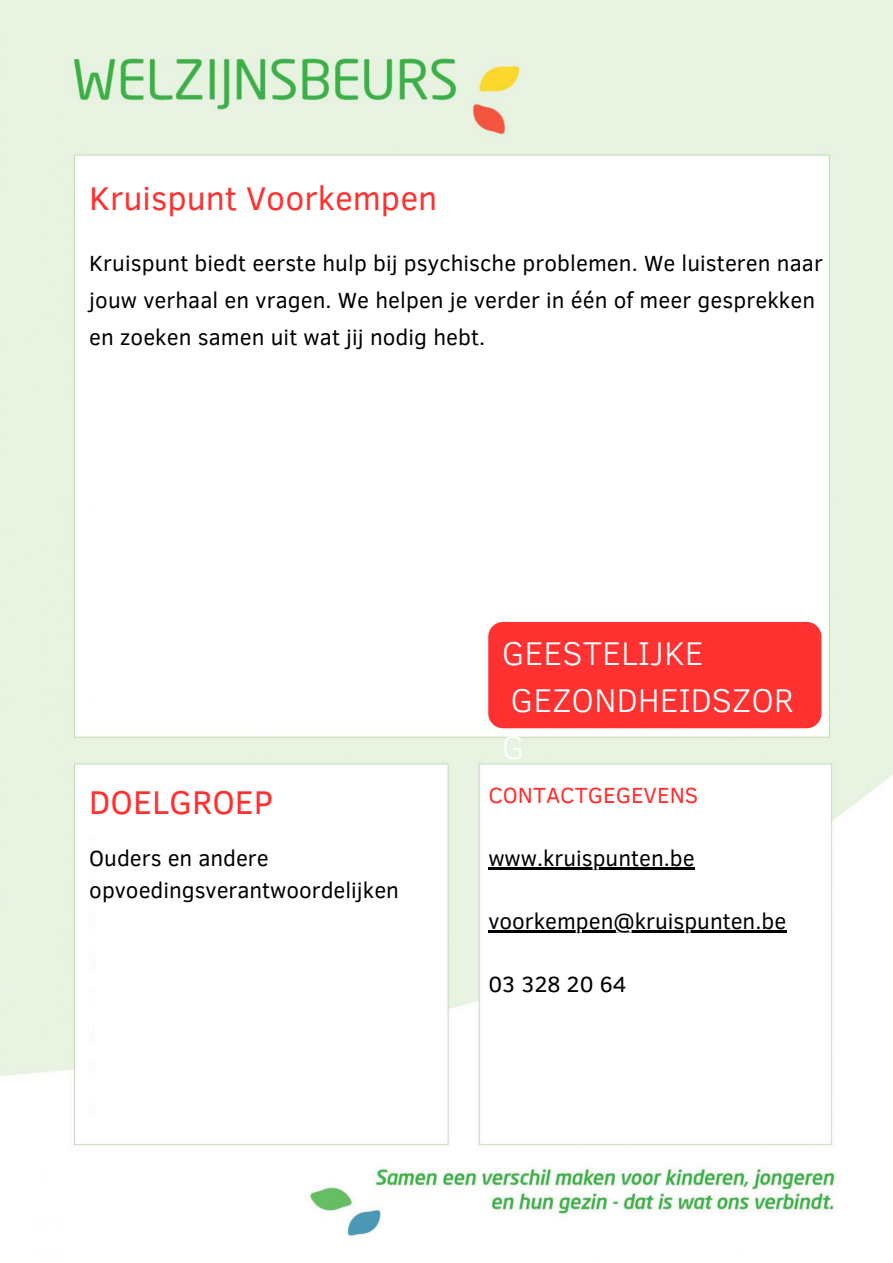
<style>
.page{position:relative;width:893px;height:1263px;background:#fff}
.page>*{position:absolute;margin:0;border:0;box-sizing:border-box;transform-origin:0 0}
.t1{font:33.75px "Clear Sans";color:#ff3131}
.t2{font:300 33.75px/47.2px "Clear Sans";color:#fff}
.t3{font:22.5px/37.1px "Clear Sans";letter-spacing:.005em;color:#000}
.t4{font:22.5px "Clear Sans";color:#ff3131}
</style>
<div class="page">
<img style="left:0;top:0;width:893px;height:1236px">
<hr style="left:488px;top:867px;width:207px;height:2px;background:#000">
<hr style="left:488px;top:930px;width:298px;height:2px;background:#000">
<div style="left:488px;top:622px;width:333px;height:106px;background:#ff3131;border-radius:15px"></div>
<h1 class="t1" style="left:89px;top:174px;width:349px">Kruispunt Voorkempen</h1>
<p class="t3" style="left:89px;top:243px;width:735px">Kruispunt biedt eerste hulp bij psychische problemen. We luisteren naar jouw verhaal en vragen. We helpen je verder in één of meer gesprekken en zoeken samen uit wat jij nodig hebt.</p>
<h1 class="t1" style="left:89px;top:777px;width:186px">DOELGROEP</h1>
<p class="t3" style="left:89px;top:841px;width:311px;line-height:31.5px">Ouders en andere opvoedingsverantwoordelijken</p>
<h1 class="t2" style="left:502px;top:627px;width:293px">GEESTELIJKE<br>GEZONDHEIDSZOR<br>G</h1>
<p class="t4" style="left:488px;top:779px;width:211px">CONTACTGEGEVENS</p>
<p class="t3" style="left:488px;top:838px;width:208px">www.kruispunten.be</p>
<p class="t3" style="left:488px;top:901px;width:299px">voorkempen@kruispunten.be</p>
<p class="t3" style="left:488px;top:964px;width:140px">03 328 20 64</p>
</div>
